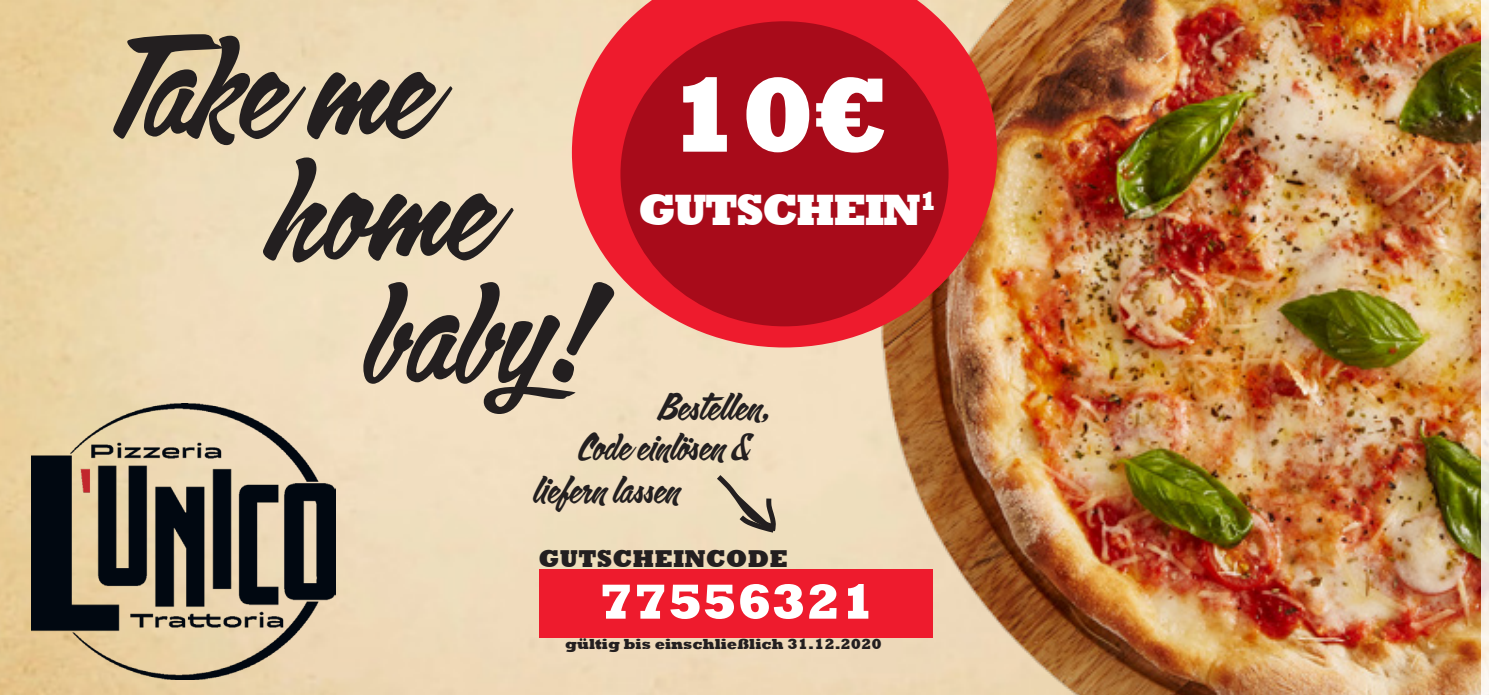
<style>
.page{position:relative;width:1489px;height:695px;background:#fff}
.page>*{position:absolute;margin:0;border:0;box-sizing:border-box;transform-origin:0 0}
.t1{font:132.5px "Calgary Script OT";color:#231f20}
.t2{font:800 107.5px "Rockwell";color:#fff}
.t3{font:800 50px "Rockwell";color:#fff}
.t4{font:800 45px "Rockwell";letter-spacing:-.05em;color:#fff}
.t5{font:35px "Calgary Script OT";color:#231f20}
.t6{font:800 25px "Rockwell";color:#231f20}
.t7{font:800 15px "Rockwell";color:#231f20}
</style>
<div class="page">
<img style="left:0;top:0;width:789px;height:694px">
<img style="left:789px;top:0;width:691px;height:694px">
<svg style="left:572px;top:0;width:425px;height:347px;background:#e65350"></svg>
<div style="left:620px;top:21px;width:328px;height:305px;background:#a80b1a;border-radius:50%"></div>
<div style="left:538px;top:569px;width:394px;height:68px;background:#ee1b2d"></div>
<svg style="left:1480px;top:0;width:8px;height:694px;background:#e7dbcb"></svg>
<svg style="left:711px;top:469px;width:68px;height:67px;background:#ccbea3"></svg>
<img style="left:32px;top:403px;width:303px;height:276px">
<p class="t1" style="left:113px;top:2px;width:319px">Take me</p>
<p class="t1" style="left:267px;top:123px;width:226px">home</p>
<p class="t1" style="left:362px;top:247px;width:226px">baby!</p>
<p class="t2" style="left:667px;top:53px;width:223px">10€</p>
<p class="t4" style="left:638px;top:184px;width:300px">GUTSCHEIN<sup>1</sup></p>
<p class="t5" style="left:658px;top:384px;width:114px">Bestellen,</p>
<p class="t5" style="left:578px;top:424px;width:173px">Code einlösen &amp;</p>
<p class="t5" style="left:533px;top:466px;width:148px">liefern lassen</p>
<p class="t6" style="left:538px;top:543px;width:251px">GUTSCHEINCODE</p>
<p class="t3" style="left:599px;top:573px;width:277px">77556321</p>
<p class="t7" style="left:565px;top:635px;width:318px">gültig bis einschließlich 31.12.2020</p>
</div>
